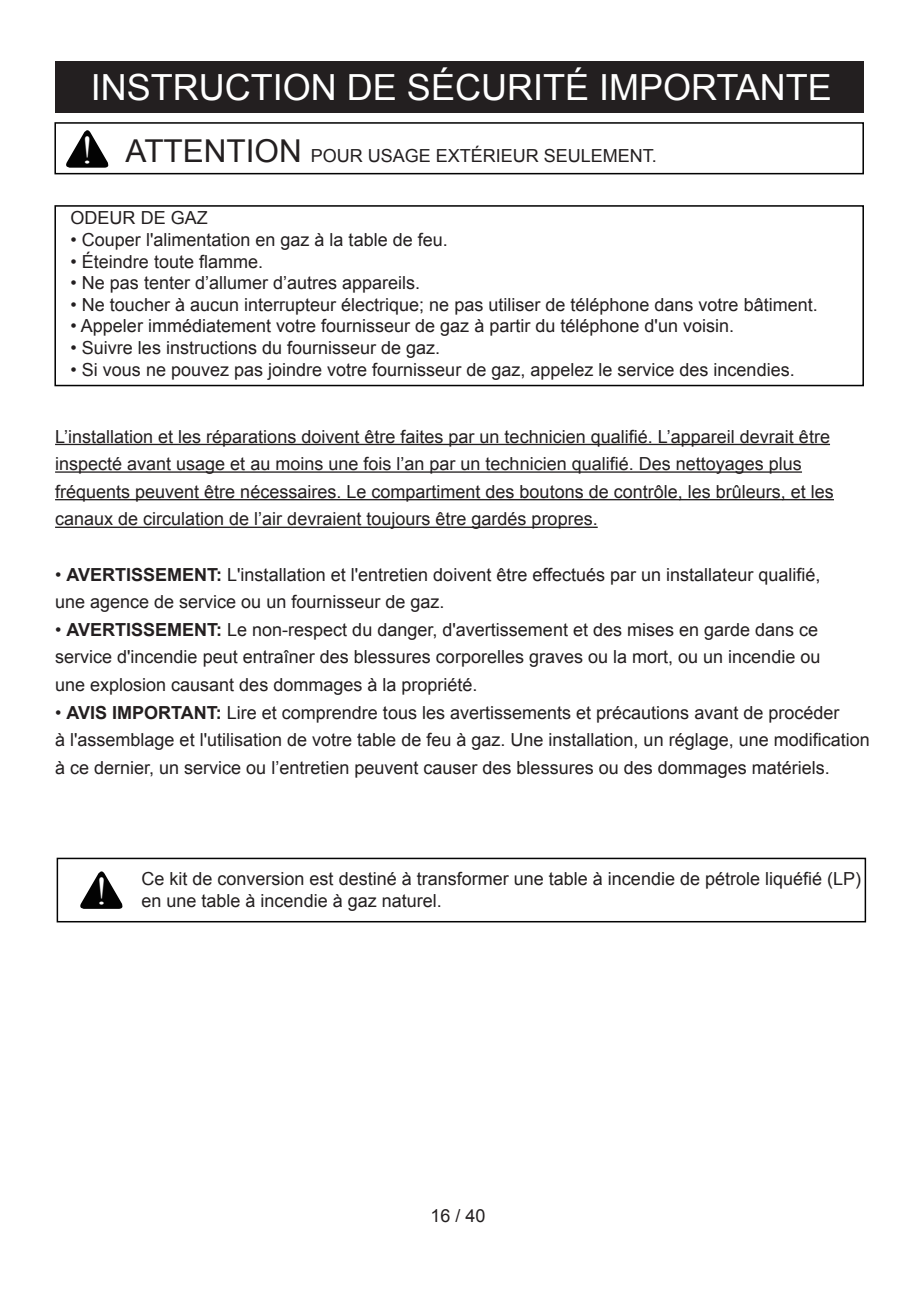
<style>
.page{position:relative;width:919px;height:1289px;background:#fff}
.page>*{position:absolute;margin:0;border:0;box-sizing:border-box;transform-origin:0 0}
.t1{font:39px "Times New Roman";color:#fff}
.t2{font:36px "Arial";color:#fff}
.t3{font:18px/27.6px "Arial";color:#231f20}
.s1{font-family:"Times New Roman";font-size:39px;color:#fff}
.s2{font-size:31.5px}
.s3{font-weight:700}
</style>
<div class="page">
<svg style="left:80px;top:871px;width:43px;height:37px"></svg>
<div style="left:57px;top:857px;width:809px;height:65px;border:2px solid #030303"></div>
<div style="left:55px;top:61px;width:808px;height:51px;background:#231f20"></div>
<div style="left:54px;top:122px;width:809px;height:52px;border:2px solid #030303"></div>
<svg style="left:66px;top:130px;width:43px;height:38px"></svg>
<div style="left:54px;top:205px;width:809px;height:181px;border:2px solid #030303"></div>
<hr style="left:55px;top:444px;width:775px;height:1px;background:#231f20">
<hr style="left:55px;top:471px;width:747px;height:1px;background:#231f20">
<hr style="left:55px;top:499px;width:778px;height:1px;background:#231f20">
<hr style="left:55px;top:526px;width:542px;height:2px;background:#231f20">
<h2 class="t2" style="left:91px;top:63px;width:742px">INSTRUCTION DE SÉCURITÉ IMPORTANTE</h2>
<p class="t3" style="left:81px;top:142px;width:577px"><span class="s1">!</span> <span class="s2">ATTENTION</span> POUR USAGE EXTÉRIEUR SEULEMENT.</p>
<p class="t3" style="left:71px;top:204px;width:139px">ODEUR DE GAZ</p>
<p class="t3" style="left:71px;top:226px;width:378px">• Couper l'alimentation en gaz à la table de feu.</p>
<p class="t3" style="left:71px;top:248px;width:194px">• Éteindre toute flamme.</p>
<p class="t3" style="left:71px;top:269px;width:351px">• Ne pas tenter d’allumer d’autres appareils.</p>
<p class="t3" style="left:71px;top:291px;width:748px">• Ne toucher à aucun interrupteur électrique; ne pas utiliser de téléphone dans votre bâtiment.</p>
<p class="t3" style="left:71px;top:312px;width:665px">• Appeler immédiatement votre fournisseur de gaz à partir du téléphone d'un voisin.</p>
<p class="t3" style="left:71px;top:334px;width:371px">• Suivre les instructions du fournisseur de gaz.</p>
<p class="t3" style="left:71px;top:356px;width:725px">• Si vous ne pouvez pas joindre votre fournisseur de gaz, appelez le service des incendies.</p>
<p class="t3" style="left:55px;top:422px;width:780px">L’installation et les réparations doivent être faites par un technicien qualifié. L’appareil devrait être inspecté avant usage et au moins une fois l’an par un technicien qualifié. Des nettoyages plus fréquents peuvent être nécessaires. Le compartiment des boutons de contrôle, les brûleurs, et les canaux de circulation de l’air devraient toujours être gardés propres.</p>
<p class="t3" style="left:55px;top:560px;width:766px">• <span class="s3">AVERTISSEMENT:</span> L'installation et l'entretien doivent être effectués par un installateur qualifié, une agence de service ou un fournisseur de gaz.</p>
<p class="t3" style="left:55px;top:616px;width:766px;text-align:justify">• <span class="s3">AVERTISSEMENT:</span> Le non-respect du danger, d'avertissement et des mises en garde dans ce service d'incendie peut entraîner des blessures corporelles graves ou la mort, ou un incendie ou une explosion causant des dommages à la propriété.</p>
<p class="t3" style="left:55px;top:698px;width:816px">• <span class="s3">AVIS IMPORTANT:</span> Lire et comprendre tous les avertissements et précautions avant de procéder<br>à l'assemblage et l'utilisation de votre table de feu à gaz. Une installation, un réglage, une modification à ce dernier, un service ou l’entretien peuvent causer des blessures ou des dommages matériels.</p>
<h1 class="t1" style="left:95px;top:865px;width:14px">!</h1>
<p class="t3" style="left:141px;top:868px;width:721px;line-height:21.6px">Ce kit de conversion est destiné à transformer une table à incendie de pétrole liquéfié (LP) en une table à incendie à gaz naturel.</p>
<p class="t3" style="left:430px;top:1202px;width:57px">16 / 40</p>
</div>
